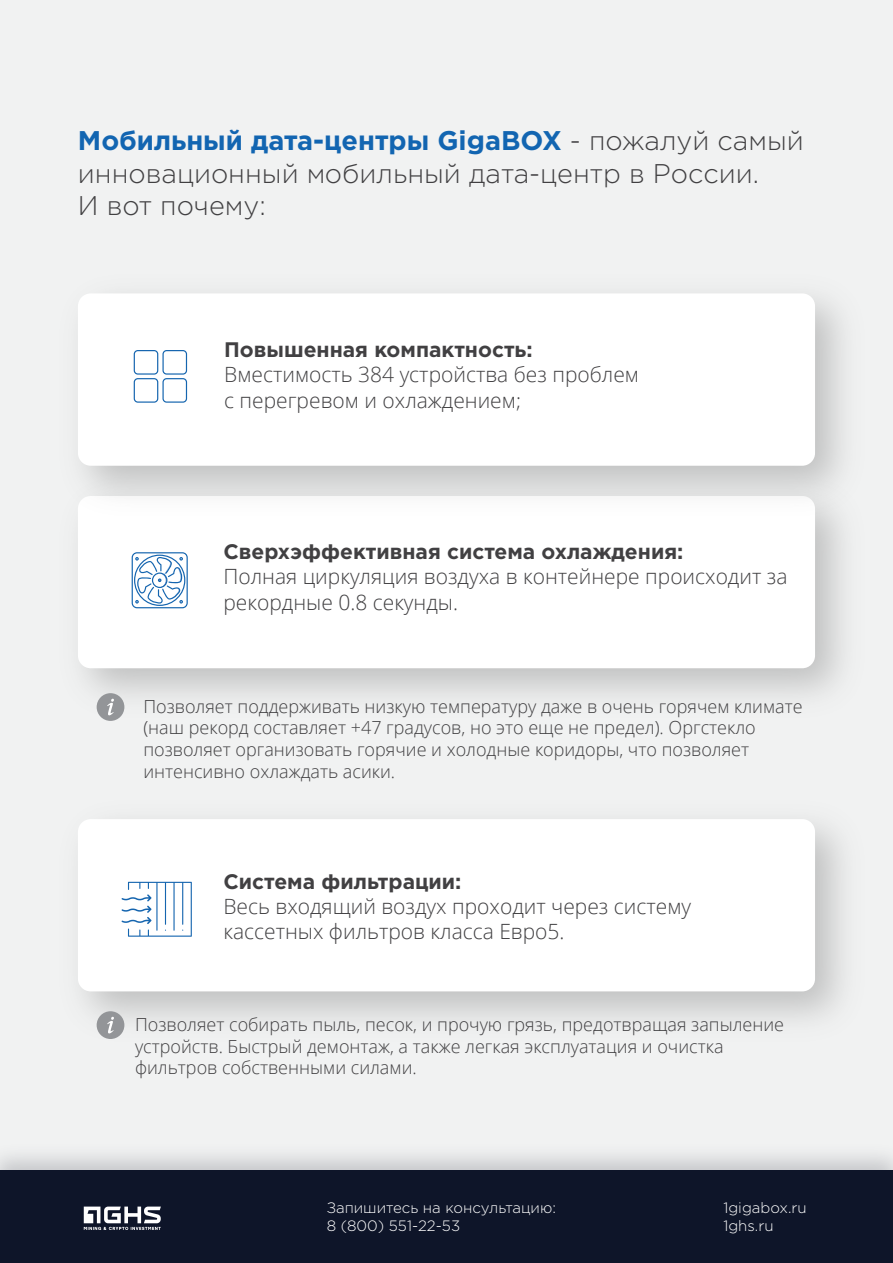
<style>
.page{position:relative;width:893px;height:1263px;background:#f1f2f2}
.page>*{position:absolute;margin:0;border:0;box-sizing:border-box;transform-origin:0 0}
.t1{font:300 27px/32.4px "Gotham Pro";color:#414042}
.t2{font:300 21px/25.2px "Open Sans";color:#414042}
.t3{font:700 21px "Gotham Pro";color:#414042}
.t4{font:300 18px/21.6px "Open Sans";color:#414042}
.t5{font:300 15px/18px "Gotham Pro";color:#fff}
.s1{font-weight:700;color:#1265b1}
</style>
<div class="page">
<div style="left:78px;top:496px;width:737px;height:172px;background:#fff;border-radius:13px"></div>
<div style="left:78px;top:819px;width:737px;height:172px;background:#fff;border-radius:13px"></div>
<svg style="left:132px;top:552px;width:56px;height:56px"></svg>
<div style="left:78px;top:293px;width:737px;height:173px;background:#fff;border-radius:13px"></div>
<svg style="left:121px;top:882px;width:71px;height:55px"></svg>
<div style="left:134px;top:350px;width:24px;height:25px;border:1px solid #1565af;border-radius:4px"></div>
<div style="left:162px;top:350px;width:25px;height:25px;border:1px solid #1565af;border-radius:4px"></div>
<div style="left:162px;top:378px;width:25px;height:25px;border:1px solid #1565af;border-radius:4px"></div>
<div style="left:134px;top:378px;width:24px;height:25px;border:1px solid #1565af;border-radius:4px"></div>
<div style="left:97px;top:693px;width:27px;height:28px;background:#939598;border-radius:50%"></div>
<svg style="left:107px;top:699px;width:7px;height:16px"></svg>
<div style="left:97px;top:1011px;width:27px;height:28px;background:#939598;border-radius:50%"></div>
<svg style="left:107px;top:1017px;width:7px;height:16px"></svg>
<div style="left:0;top:1170px;width:893px;height:93px;background:#0e1529"></div>
<svg style="left:84px;top:1206px;width:77px;height:24px"></svg>
<h1 class="t1" style="left:78px;top:125px;width:727px"><span class="s1">Мобильный дата-центры GigaBOX</span> - пожалуй самый инновационный мобильный дата-центр в России.<br>И вот почему:</h1>
<p class="t3" style="left:224px;top:338px;width:310px">Повышенная компактность:</p>
<p class="t2" style="left:224px;top:362px;width:416px">Вместимость 384 устройства без проблем с перегревом и охлаждением;</p>
<p class="t3" style="left:223px;top:540px;width:461px">Сверхэффективная система охлаждения:</p>
<p class="t2" style="left:223px;top:563px;width:566px">Полная циркуляция воздуха в контейнере происходит за рекордные 0.8 секунды.</p>
<p class="t4" style="left:143px;top:695px;width:661px">Позволяет поддерживать низкую температуру даже в очень горячем климате (наш рекорд составляет +47 градусов, но это еще не предел). Оргстекло позволяет организовать горячие и холодные коридоры, что позволяет интенсивно охлаждать асики.</p>
<p class="t3" style="left:223px;top:869px;width:240px">Система фильтрации:</p>
<p class="t2" style="left:223px;top:893px;width:469px">Весь входящий воздух проходит через систему кассетных фильтров класса Евро5.</p>
<p class="t4" style="left:135px;top:1013px;width:651px">Позволяет собирать пыль, песок, и прочую грязь, предотвращая запыление устройств. Быстрый демонтаж, а также легкая эксплуатация и очистка фильтров собственными силами.</p>
<p class="t5" style="left:327px;top:1199px;width:231px">Запишитесь на консультацию:<br>8 (800) 551-22-53</p>
<p class="t5" style="left:723px;top:1199px;width:85px">1gigabox.ru<br>1ghs.ru</p>
</div>
